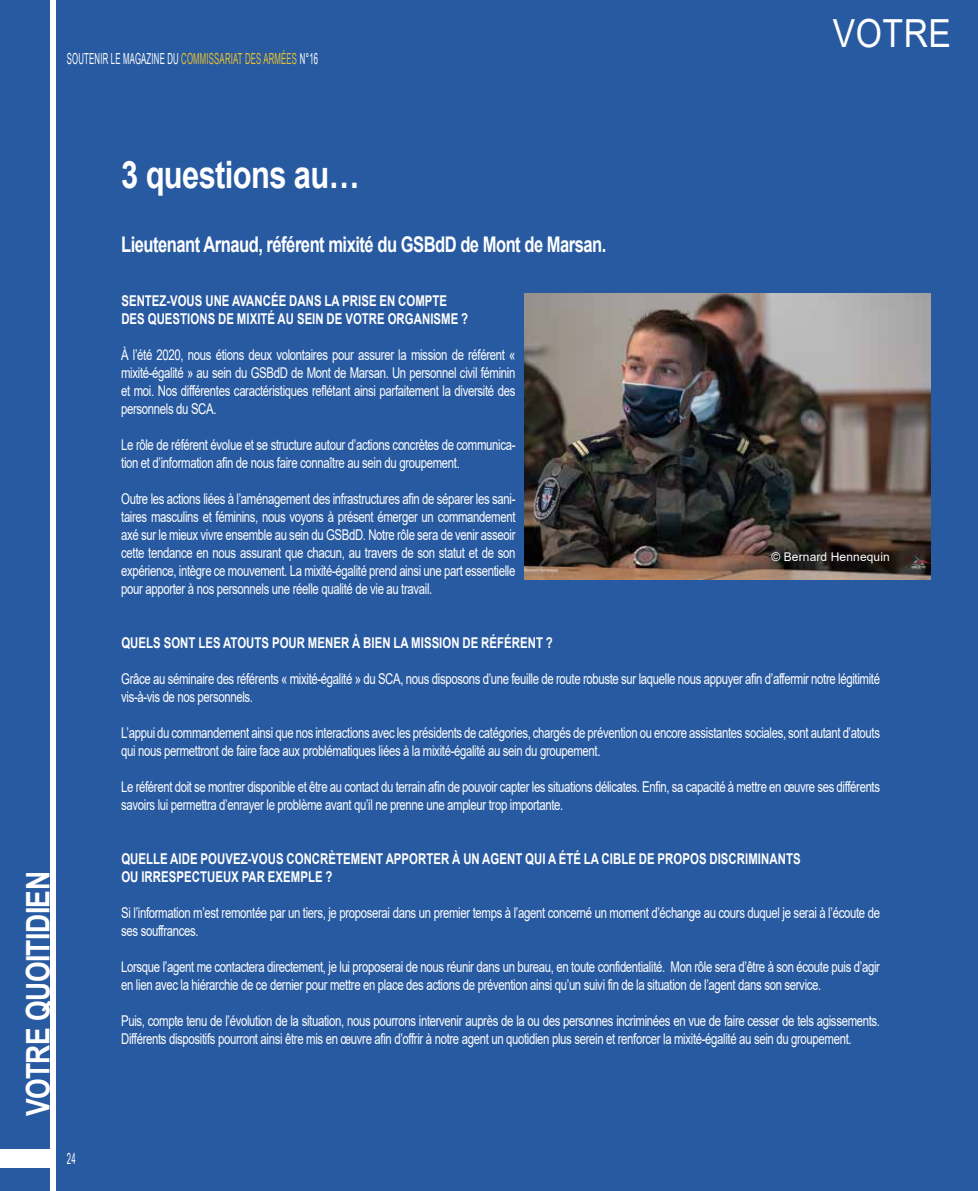
<style>
.page{position:relative;width:978px;height:1191px;background:#fff}
.page>*{position:absolute;margin:0;border:0;box-sizing:border-box;transform-origin:0 0}
.t1{font:38.7px "Arial";letter-spacing:.015em;color:#fff;scale:.87 1}
.t2{font:700 37.8px "Arial";letter-spacing:-.02em;color:#fff;scale:.82 1}
.t3{font:700 32.4px "Arial";letter-spacing:-.02em;color:#fff;scale:.82 1}
.t4{font:700 21.6px "Arial";letter-spacing:-.03em;color:#fff;scale:.77 1}
.t5{font:15.3px "Arial Narrow";letter-spacing:.02em;color:#fff;scale:.62 1}
.t6{font:14.85px/18px "Arial";letter-spacing:-.03em;color:#fff;scale:.77 1}
.t7{font:700 14.85px/18px "Arial";letter-spacing:.005em;color:#fff;scale:.77 1}
.t8{font:12px "Arial";letter-spacing:.01em;color:#fff}
.s1{color:#eac132}
</style>
<div class="page">
<div style="left:0;top:0;width:49px;height:1191px;background:#285aa1"></div>
<div style="left:0;top:1149px;width:63px;height:18px;background:#fff"></div>
<div style="left:56px;top:0;width:922px;height:1191px;background:#285aa1"></div>
<img style="left:524px;top:293px;width:406px;height:287px">
<p class="t5" style="left:67px;top:47px;width:407px">SOUTENIR LE MAGAZINE DU <span class="s1">COMMISSARIAT DES ARMÉES</span> N°16</p>
<h1 class="t1" style="left:833px;top:6px;width:137px">VOTRE</h1>
<h3 class="t3" style="left:15px;top:1116px;width:300px;rotate:-90deg">VOTRE QUOITIDIEN</h3>
<h3 class="t3" style="left:15px;top:1116px;width:110px;rotate:-90deg">SCA 22</h3>
<p class="t5" style="left:67px;top:1147px;width:16px">24</p>
<h2 class="t2" style="left:121px;top:148px;width:292px">3 questions au…</h2>
<h3 class="t4" style="left:121px;top:229px;width:632px">Lieutenant Arnaud, référent mixité du GSBdD de Mont de Marsan.</h3>
<p class="t7" style="left:121px;top:292px;width:452px">SENTEZ-VOUS UNE AVANCÉE DANS LA PRISE EN COMPTE<br>DES QUESTIONS DE MIXITÉ AU SEIN DE VOTRE ORGANISME ?</p>
<p class="t6" style="left:121px;top:346px;width:514px;text-align:justify">À l’été 2020, nous étions deux volontaires pour assurer la mission de référent « mixité-égalité » au sein du GSBdD de Mont de Marsan. Un personnel civil féminin et moi. Nos différentes caractéristiques reflétant ainsi parfaitement la diversité des personnels du SCA.</p>
<p class="t6" style="left:121px;top:436px;width:514px">Le rôle de référent évolue et se structure autour d’actions concrètes de communica&shy;tion et d’information afin de nous faire connaître au sein du groupement.</p>
<p class="t6" style="left:121px;top:490px;width:514px;text-align:justify">Outre les actions liées à l’aménagement des infrastructures afin de séparer les sani&shy;taires masculins et féminins, nous voyons à présent émerger un commandement axé sur le mieux vivre ensemble au sein du GSBdD. Notre rôle sera de venir asseoir cette tendance en nous assurant que chacun, au travers de son statut et de son expérience, intègre ce mouvement. La mixité-égalité prend ainsi une part essentielle pour apporter à nos personnels une réelle qualité de vie au travail.</p>
<p class="t7" style="left:121px;top:634px;width:562px">QUELS SONT LES ATOUTS POUR MENER À BIEN LA MISSION DE RÉFÉRENT ?</p>
<p class="t6" style="left:121px;top:670px;width:987px">Grâce au séminaire des référents « mixité-égalité » du SCA, nous disposons d’une feuille de route robuste sur laquelle nous appuyer afin d’affermir notre légitimité vis-à-vis de nos personnels.</p>
<p class="t6" style="left:121px;top:724px;width:987px">L’appui du commandement ainsi que nos interactions avec les présidents de catégories, chargés de prévention ou encore assistantes sociales, sont autant d’atouts qui nous permettront de faire face aux problématiques liées à la mixité-égalité au sein du groupement.</p>
<p class="t6" style="left:121px;top:778px;width:987px">Le référent doit se montrer disponible et être au contact du terrain afin de pouvoir capter les situations délicates. Enfin, sa capacité à mettre en œuvre ses différents savoirs lui permettra d’enrayer le problème avant qu’il ne prenne une ampleur trop importante.</p>
<p class="t7" style="left:121px;top:850px;width:884px">QUELLE AIDE POUVEZ-VOUS CONCRÈTEMENT APPORTER À UN AGENT QUI A ÉTÉ LA CIBLE DE PROPOS DISCRIMINANTS<br>OU IRRESPECTUEUX PAR EXEMPLE ?</p>
<p class="t6" style="left:121px;top:904px;width:987px">Si l’information m’est remontée par un tiers, je proposerai dans un premier temps à l’agent concerné un moment d’échange au cours duquel je serai à l’écoute de ses souffrances.</p>
<p class="t6" style="left:121px;top:958px;width:987px">Lorsque l’agent me contactera directement, je lui proposerai de nous réunir dans un bureau, en toute confidentialité. Mon rôle sera d’être à son écoute puis d’agir en lien avec la hiérarchie de ce dernier pour mettre en place des actions de prévention ainsi qu’un suivi fin de la situation de l’agent dans son service.</p>
<p class="t6" style="left:121px;top:1012px;width:987px">Puis, compte tenu de l’évolution de la situation, nous pourrons intervenir auprès de la ou des personnes incriminées en vue de faire cesser de tels agissements.<br>Différents dispositifs pourront ainsi être mis en œuvre afin d’offrir à notre agent un quotidien plus serein et renforcer la mixité-égalité au sein du groupement.</p>
<p class="t8" style="left:772px;top:548px;width:120px">© Bernard Hennequin</p>
</div>
